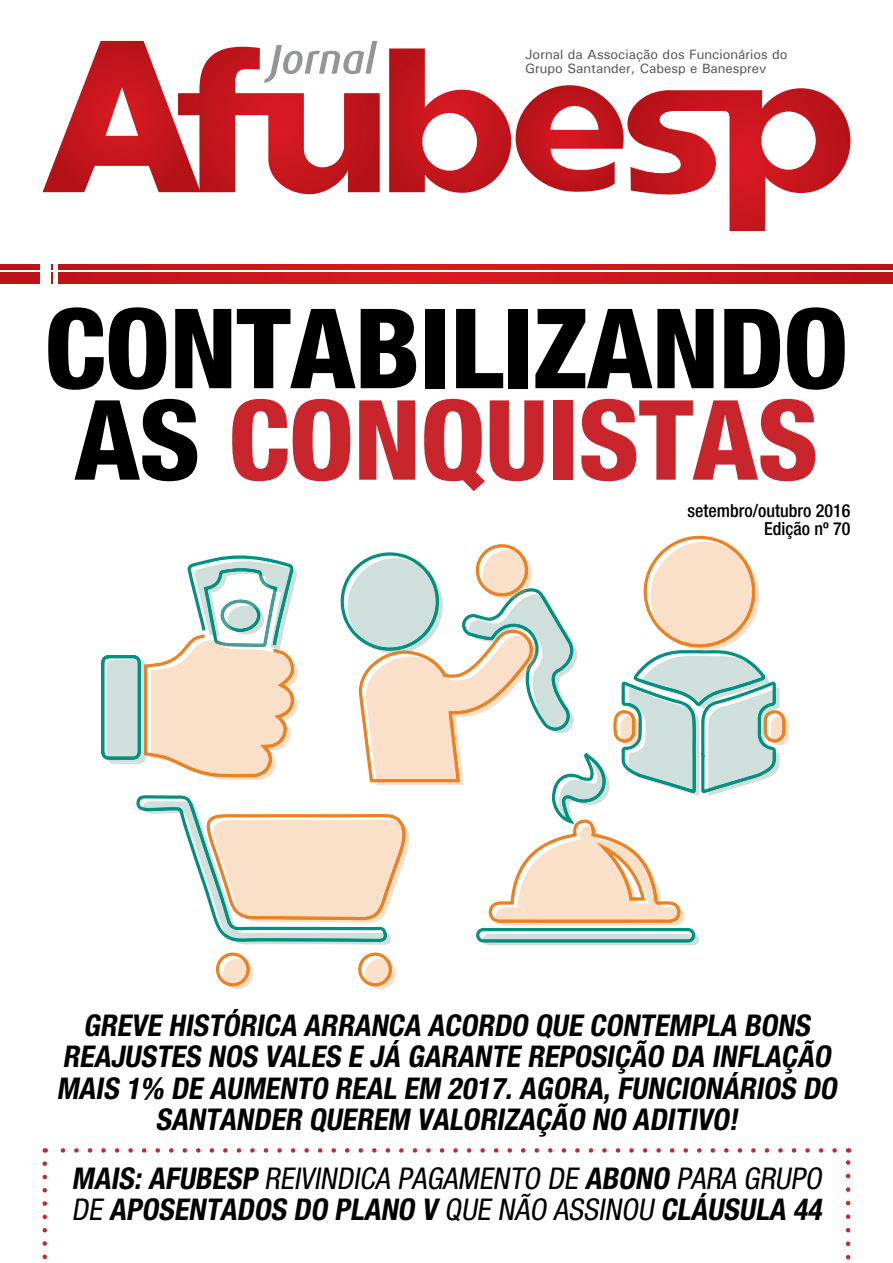
<style>
.page{position:relative;width:893px;height:1263px;background:#fff}
.page>*{position:absolute;margin:0;border:0;box-sizing:border-box;transform-origin:0 0}
.t1{font:800 condensed 111px/91.5px "Helvetica Neue";letter-spacing:-.01em;color:#000}
.t2{font:italic 700 condensed 30px/31.5px "Helvetica Neue";color:#000;text-align:center}
.t3{font:500 condensed 18px/18.6px "Helvetica Neue";color:#000;text-align:right}
.t4{font:500 13.5px/13.5px "Univers";color:#58595b}
.s1{color:#c9252c}
.s2{font-weight:400}
</style>
<div class="page">
<svg style="left:0;top:269px;width:893px;height:1px"></svg>
<svg style="left:0;top:272px;width:893px;height:11px;background:#c9171d"></svg>
<svg style="left:0;top:265px;width:893px;height:4px;background:#c9161d"></svg>
<div style="left:40px;top:264px;width:10px;height:19px;background:#fff"></div>
<div style="left:53px;top:264px;width:5px;height:19px;background:#fff"></div>
<svg style="left:389px;top:48px;width:461px;height:183px"></svg>
<svg style="left:43px;top:41px;width:337px;height:154px"></svg>
<svg style="left:846px;top:1148px;width:4px;height:112px"></svg>
<svg style="left:45px;top:1148px;width:790px;height:5px"></svg>
<svg style="left:43px;top:1163px;width:4px;height:96px"></svg>
<svg style="left:358px;top:952px;width:38px;height:37px"></svg>
<svg style="left:216px;top:952px;width:37px;height:37px"></svg>
<svg style="left:101px;top:536px;width:688px;height:409px"></svg>
<p class="t4" style="left:525px;top:48px;width:264px">Jornal da Associação dos Funcionários do<br>Grupo Santander, Cabesp e Banesprev</p>
<h1 class="t1" style="left:44px;top:301px;width:806px">CONTABILIZANDO<br>AS <span class="s1">CONQUISTAS</span></h1>
<p class="t3" style="left:688px;top:501px;width:164px">setembro/outubro 2016<br>Edição nº 70</p>
<p class="t2" style="left:56px;top:1009px;width:787px">GREVE HISTÓRICA ARRANCA ACORDO QUE CONTEMPLA BONS REAJUSTES NOS VALES E JÁ GARANTE REPOSIÇÃO DA INFLAÇÃO MAIS 1% DE AUMENTO REAL EM 2017.AGORA,FUNCIONÁRIOS DO SANTANDER QUEREM VALORIZAÇÃO NO ADITIVO!</p>
<p class="t2" style="left:71px;top:1162px;width:757px;text-align:left">MAIS:AFUBESP <span class="s2">REIVINDICA PAGAMENTO DE</span> ABONO <span class="s2">PARA GRUPO<br>DE</span> APOSENTADOS DO PLANO V <span class="s2">QUE NÃO ASSINOU</span> CLÁUSULA 44</p>
</div>
